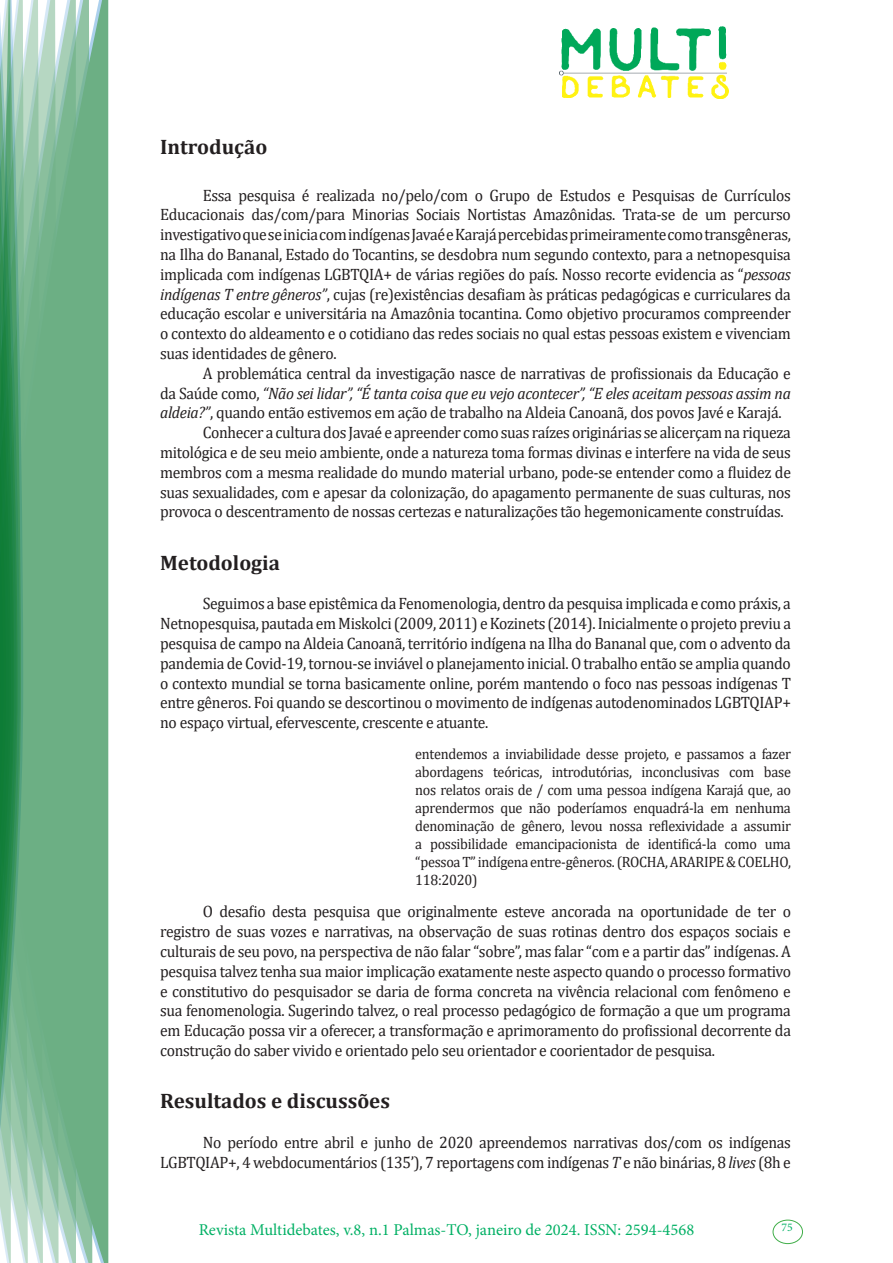
<style>
.page{position:relative;width:893px;height:1263px;background:#fff}
.page>*{position:absolute;margin:0;border:0;box-sizing:border-box;transform-origin:0 0}
.Titulo_2{font:700 21px "Cambria";color:#231f20}
.texto{font:16.5px/19.8px "Cambria";letter-spacing:-.02em;color:#231f20;text-align:justify;scale:.95 1}
.t1{font:16.5px "Minion Pro";color:#00b064}
.citacao{font:15px/18px "Cambria";letter-spacing:-.02em;color:#231f20;text-align:justify;scale:.95 1}
.t2{font:11.7px "Minion Pro";color:#00b064}
.s1{font-style:italic}
</style>
<div class="page">
<img style="left:559px;top:26px;width:169px;height:72px">
<div style="left:95px;top:0;width:14px;height:1263px;background:#6caf84"></div>
<svg style="left:79px;top:0;width:16px;height:1263px;background:#71b289"></svg>
<svg style="left:62px;top:0;width:17px;height:1263px;background:#75b48c"></svg>
<svg style="left:45px;top:0;width:17px;height:1263px;background:#7cb792"></svg>
<svg style="left:30px;top:0;width:15px;height:1263px;background:#80ba96"></svg>
<svg style="left:0;top:0;width:30px;height:1263px;background:#61a97f"></svg>
<div style="left:772px;top:1219px;width:31px;height:25px;border:1px solid #40ae49;border-radius:50%"></div>
<p class="Titulo_2" style="left:160px;top:132px;width:109px">Introdução</p>
<p class="texto" style="left:160px;top:185px;width:665px;text-indent:43px">Essa pesquisa é realizada no/pelo/com o Grupo de Estudos e Pesquisas de Currículos Educacionais das/com/para Minorias Sociais Nortistas Amazônidas. Trata-se de um percurso investigativo que se inicia com indígenas Javaé e Karajá percebidas primeiramente como transgêneras, na Ilha do Bananal, Estado do Tocantins, se desdobra num segundo contexto, para a netnopesquisa implicada com indígenas LGBTQIA+ de várias regiões do país. Nosso recorte evidencia as “<span class="s1">pessoas indígenas T entre gêneros”</span>, cujas (re)existências desafiam às práticas pedagógicas e curriculares da educação escolar e universitária na Amazônia tocantina. Como objetivo procuramos compreender o contexto do aldeamento e o cotidiano das redes sociais no qual estas pessoas existem e vivenciam suas identidades de gênero.</p>
<p class="texto" style="left:160px;top:363px;width:665px;text-indent:43px">A problemática central da investigação nasce de narrativas de profissionais da Educação e da Saúde como, <span class="s1">“Não sei lidar”, “É tanta coisa que eu vejo acontecer”, “E eles aceitam pessoas assim na aldeia?”</span>, quando então estivemos em ação de trabalho na Aldeia Canoanã, dos povos Javé e Karajá.</p>
<p class="texto" style="left:160px;top:423px;width:665px;text-indent:43px">Conhecer a cultura dos Javaé e apreender como suas raízes originárias se alicerçam na riqueza mitológica e de seu meio ambiente, onde a natureza toma formas divinas e interfere na vida de seus membros com a mesma realidade do mundo material urbano, pode-se entender como a fluidez de suas sexualidades, com e apesar da colonização, do apagamento permanente de suas culturas, nos provoca o descentramento de nossas certezas e naturalizações tão hegemonicamente construídas.</p>
<p class="Titulo_2" style="left:160px;top:548px;width:121px">Metodologia</p>
<p class="texto" style="left:160px;top:594px;width:665px;text-indent:43px">Seguimos a base epistêmica da Fenomenologia, dentro da pesquisa implicada e como práxis, a Netnopesquisa, pautada em Miskolci (2009, 2011) e Kozinets (2014). Inicialmente o projeto previu a pesquisa de campo na Aldeia Canoanã, território indígena na Ilha do Bananal que, com o advento da pandemia de Covid-19, tornou-se inviável o planejamento inicial. O trabalho então se amplia quando o contexto mundial se torna basicamente online, porém mantendo o foco nas pessoas indígenas T entre gêneros. Foi quando se descortinou o movimento de indígenas autodenominados LGBTQIAP+ no espaço virtual, efervescente, crescente e atuante.</p>
<p class="citacao" style="left:415px;top:745px;width:397px">entendemos a inviabilidade desse projeto, e passamos a fazer abordagens teóricas, introdutórias, inconclusivas com base nos relatos orais de / com uma pessoa indígena Karajá que, ao aprendermos que não poderíamos enquadrá-la em nenhuma denominação de gênero, levou nossa reflexividade a assumir a possibilidade emancipacionista de identificá-la como uma “pessoa T” indígena entre-gêneros. (ROCHA, ARARIPE &amp; COELHO, 118:2020)</p>
<p class="texto" style="left:160px;top:902px;width:665px;text-indent:43px">O desafio desta pesquisa que originalmente esteve ancorada na oportunidade de ter o registro de suas vozes e narrativas, na observação de suas rotinas dentro dos espaços sociais e culturais de seu povo, na perspectiva de não falar “sobre”, mas falar “com e a partir das” indígenas. A pesquisa talvez tenha sua maior implicação exatamente neste aspecto quando o processo formativo e constitutivo do pesquisador se daria de forma concreta na vivência relacional com fenômeno e sua fenomenologia. Sugerindo talvez, o real processo pedagógico de formação a que um programa em Educação possa vir a oferecer, a transformação e aprimoramento do profissional decorrente da construção do saber vivido e orientado pelo seu orientador e coorientador de pesquisa.</p>
<p class="Titulo_2" style="left:160px;top:1086px;width:231px">Resultados e discussões</p>
<p class="texto" style="left:160px;top:1132px;width:666px;text-align:right">No período entre abril e junho de 2020 apreendemos narrativas dos/com os indígenas<br>LGBTQIAP+, 4 webdocumentários (135’), 7 reportagens com indígenas <span class="s1">T</span> e não binárias, 8 <span class="s1">lives</span> (8h e</p>
<p class="t1" style="left:199px;top:1218px;width:497px">Revista Multidebates, v.8, n.1 Palmas-TO, janeiro de 2024. ISSN: 2594-4568</p>
<p class="t2" style="left:781px;top:1219px;width:13px">75</p>
</div>
